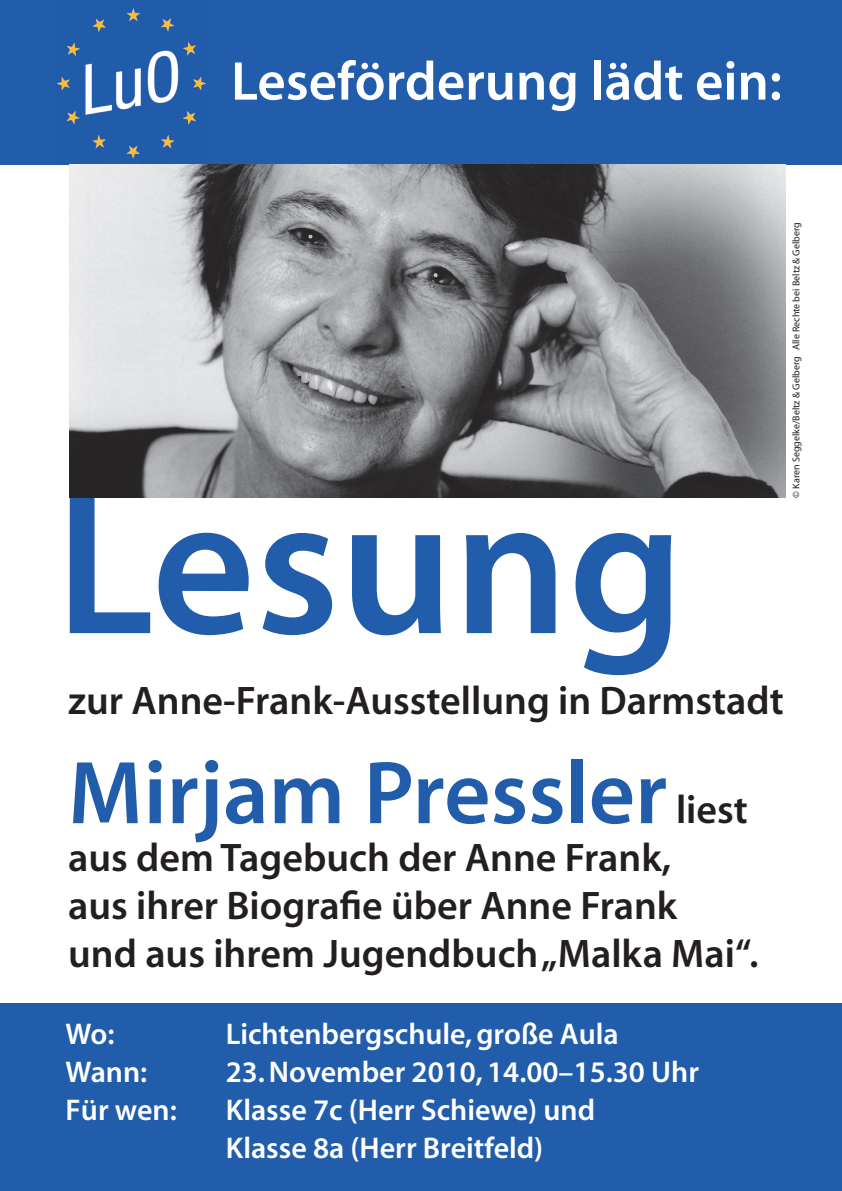
<style>
.page{position:relative;width:842px;height:1191px;background:#fff}
.page>*{position:absolute;margin:0;border:0;box-sizing:border-box;transform-origin:0 0}
.t1{font:201px "Myriad MM 565 600";letter-spacing:.015em;color:#215dab}
.t2{font:90px "Myriad MM 565 600";letter-spacing:.02em;color:#215dab}
.t3{font:55px "Myriad MM 565 600";letter-spacing:.015em;color:#fff}
.t4{font:40px/48px "Myriad MM 565 600";letter-spacing:.02em;color:#231f20}
.t5{font:30px/38px "Myriad MM 565 600";letter-spacing:.02em;color:#fff}
.t6{font:10px "Myriad MM 400 600";color:#231f20}
</style>
<div class="page">
<div style="left:0;top:0;width:842px;height:164px;background:#215dab"></div>
<div style="left:0;top:1003px;width:842px;height:188px;background:#215dab"></div>
<img style="left:57px;top:8px;width:149px;height:151px">
<img style="left:69px;top:164px;width:716px;height:333px">
<h3 class="t3" style="left:231px;top:55px;width:551px">Leseförderung lädt ein:</h3>
<h1 class="t1" style="left:56px;top:468px;width:627px">Lesung</h1>
<p class="t4" style="left:68px;top:679px;width:716px">zur Anne-Frank-Ausstellung in Darmstadt</p>
<h2 class="t2" style="left:68px;top:749px;width:598px">Mirjam Pressler</h2>
<p class="t4" style="left:676px;top:788px;width:73px">liest</p>
<p class="t4" style="left:68px;top:836px;width:691px">aus dem Tagebuch der Anne Frank,<br>aus ihrer Biografie über Anne Frank<br>und aus ihrem Jugendbuch „Malka Mai“.</p>
<p class="t6" style="left:791px;top:497px;width:277px;rotate:-90deg">© Karen Seggelke/Beltz &amp; Gelberg Alle Rechte bei Beltz &amp; Gelberg</p>
<p class="t5" style="left:66px;top:1016px;width:50px">Wo:</p>
<p class="t5" style="left:226px;top:1016px;width:394px">Lichtenbergschule, große Aula</p>
<p class="t5" style="left:66px;top:1054px;width:82px">Wann:</p>
<p class="t5" style="left:226px;top:1054px;width:474px">23. November 2010, 14.00–15.30 Uhr</p>
<p class="t5" style="left:66px;top:1092px;width:112px">Für wen:</p>
<p class="t5" style="left:226px;top:1092px;width:370px">Klasse 7c (Herr Schiewe) und<br>Klasse 8a (Herr Breitfeld)</p>
</div>
